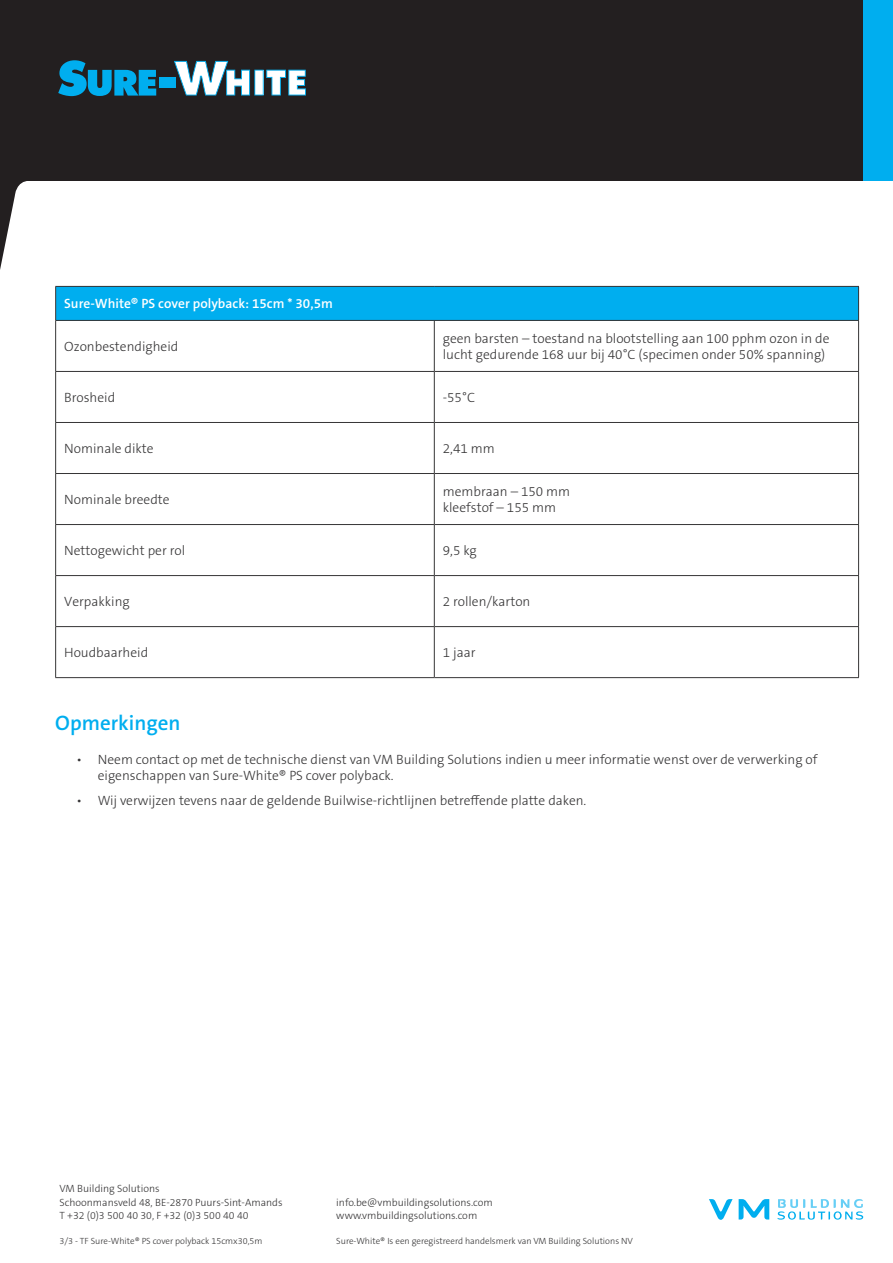
<style>
.page{position:relative;width:893px;height:1263px;background:#fff}
.page>*{position:absolute;margin:0;border:0;box-sizing:border-box;transform-origin:0 0}
.SECTION{font:600 21px "The Sans B W6";color:#00aeef}
.BODY{font:300 13.5px/16.2px "The Sans B W3";color:#363536}
.SECTION-2{font:600 13.5px "The Sans B W6";color:#fff}
.t1{font:300 10.5px/13.5px "The Sans B W3";color:#363536}
.t2{font:300 9px "The Sans B W3";color:#363536}
</style>
<div class="page">
<div style="left:0;top:0;width:886px;height:181px;background:#231f20"></div>
<div style="left:863px;top:0;width:30px;height:181px;background:#00aeef"></div>
<svg style="left:1px;top:181px;width:26px;height:84px"></svg>
<hr style="left:0;top:181px;width:1px;height:89px;background:#231f20">
<svg style="left:709px;top:1199px;width:60px;height:21px"></svg>
<svg style="left:777px;top:1199px;width:86px;height:21px"></svg>
<svg style="left:174px;top:61px;width:132px;height:34px"></svg>
<svg style="left:58px;top:60px;width:98px;height:36px"></svg>
<div style="left:160px;top:78px;width:16px;height:10px;background:#00aeef"></div>
<div style="left:56px;top:286px;width:803px;height:34px;background:#00aeef"></div>
<hr style="left:55px;top:286px;width:379px;height:1px;background:#363536">
<hr style="left:55px;top:287px;width:1px;height:33px;background:#363536">
<hr style="left:434px;top:286px;width:425px;height:1px;background:#363536">
<hr style="left:55px;top:320px;width:379px;height:1px;background:#363536">
<hr style="left:858px;top:287px;width:1px;height:33px;background:#363536">
<hr style="left:55px;top:321px;width:1px;height:50px;background:#363536">
<hr style="left:434px;top:320px;width:425px;height:1px;background:#363536">
<hr style="left:434px;top:321px;width:1px;height:50px;background:#363536">
<hr style="left:858px;top:321px;width:1px;height:50px;background:#363536">
<hr style="left:55px;top:371px;width:379px;height:1px;background:#363536">
<hr style="left:55px;top:372px;width:1px;height:50px;background:#363536">
<hr style="left:434px;top:371px;width:425px;height:1px;background:#363536">
<hr style="left:434px;top:372px;width:1px;height:50px;background:#363536">
<hr style="left:858px;top:372px;width:1px;height:50px;background:#363536">
<hr style="left:55px;top:422px;width:379px;height:1px;background:#363536">
<hr style="left:55px;top:423px;width:1px;height:50px;background:#363536">
<hr style="left:434px;top:422px;width:425px;height:1px;background:#363536">
<hr style="left:434px;top:423px;width:1px;height:50px;background:#363536">
<hr style="left:858px;top:423px;width:1px;height:50px;background:#363536">
<hr style="left:55px;top:473px;width:379px;height:1px;background:#363536">
<hr style="left:55px;top:474px;width:1px;height:50px;background:#363536">
<hr style="left:434px;top:473px;width:425px;height:1px;background:#363536">
<hr style="left:434px;top:474px;width:1px;height:50px;background:#363536">
<hr style="left:858px;top:474px;width:1px;height:50px;background:#363536">
<hr style="left:55px;top:524px;width:379px;height:1px;background:#363536">
<hr style="left:55px;top:525px;width:1px;height:50px;background:#363536">
<hr style="left:434px;top:524px;width:425px;height:1px;background:#363536">
<hr style="left:434px;top:525px;width:1px;height:50px;background:#363536">
<hr style="left:858px;top:525px;width:1px;height:50px;background:#363536">
<hr style="left:55px;top:575px;width:379px;height:1px;background:#363536">
<hr style="left:55px;top:576px;width:1px;height:50px;background:#363536">
<hr style="left:434px;top:575px;width:425px;height:1px;background:#363536">
<hr style="left:434px;top:576px;width:1px;height:50px;background:#363536">
<hr style="left:858px;top:576px;width:1px;height:50px;background:#363536">
<hr style="left:55px;top:626px;width:379px;height:1px;background:#363536">
<hr style="left:55px;top:627px;width:1px;height:50px;background:#363536">
<hr style="left:434px;top:626px;width:425px;height:1px;background:#363536">
<hr style="left:434px;top:627px;width:1px;height:50px;background:#363536">
<hr style="left:858px;top:627px;width:1px;height:50px;background:#363536">
<hr style="left:55px;top:677px;width:379px;height:1px;background:#363536">
<hr style="left:434px;top:677px;width:425px;height:1px;background:#363536">
<p class="SECTION-2" style="left:64px;top:295px;width:270px">Sure-White® PS cover polyback: 15cm * 30,5m</p>
<p class="BODY" style="left:64px;top:338px;width:116px">Ozonbestendigheid</p>
<p class="BODY" style="left:443px;top:330px;width:388px">geen barsten – toestand na blootstelling aan 100 pphm ozon in de</p>
<p class="BODY" style="left:443px;top:346px;width:384px">lucht gedurende 168 uur bij 40°C (specimen onder 50% spanning)</p>
<p class="BODY" style="left:64px;top:389px;width:53px">Brosheid</p>
<p class="BODY" style="left:443px;top:389px;width:34px">-55°C</p>
<p class="BODY" style="left:64px;top:440px;width:91px">Nominale dikte</p>
<p class="BODY" style="left:443px;top:440px;width:54px">2,41 mm</p>
<p class="BODY" style="left:64px;top:491px;width:107px">Nominale breedte</p>
<p class="BODY" style="left:443px;top:483px;width:129px">membraan – 150 mm</p>
<p class="BODY" style="left:443px;top:499px;width:115px">kleefstof – 155 mm</p>
<p class="BODY" style="left:64px;top:542px;width:123px">Nettogewicht per rol</p>
<p class="BODY" style="left:443px;top:542px;width:36px">9,5 kg</p>
<p class="BODY" style="left:64px;top:593px;width:67px">Verpakking</p>
<p class="BODY" style="left:443px;top:593px;width:89px">2 rollen/karton</p>
<p class="BODY" style="left:64px;top:644px;width:86px">Houdbaarheid</p>
<p class="BODY" style="left:443px;top:644px;width:34px">1 jaar</p>
<p class="SECTION" style="left:55px;top:710px;width:127px">Opmerkingen</p>
<p class="BODY" style="left:98px;top:751px;width:721px;text-indent:-21px">• Neem contact op met de technische dienst van VM Building Solutions indien u meer informatie wenst over de verwerking of eigenschappen van Sure-White® PS cover polyback.</p>
<p class="BODY" style="left:77px;top:792px;width:511px">• Wij verwijzen tevens naar de geldende Builwise-richtlijnen betreffende platte daken.</p>
<p class="t1" style="left:60px;top:1182px;width:225px">VM Building Solutions<br>Schoonmansveld 48, BE-2870 Puurs-Sint-Amands<br>T +32 (0)3 500 40 30, F +32 (0)3 500 40 40</p>
<p class="t1" style="left:336px;top:1196px;width:158px">info.be@vmbuildingsolutions.com www.vmbuildingsolutions.com</p>
<p class="t2" style="left:60px;top:1235px;width:205px">3/3 - TF Sure-White® PS cover polyback 15cmx30,5m</p>
<p class="t2" style="left:336px;top:1235px;width:298px">Sure-White® Is een geregistreerd handelsmerk van VM Building Solutions NV</p>
</div>
